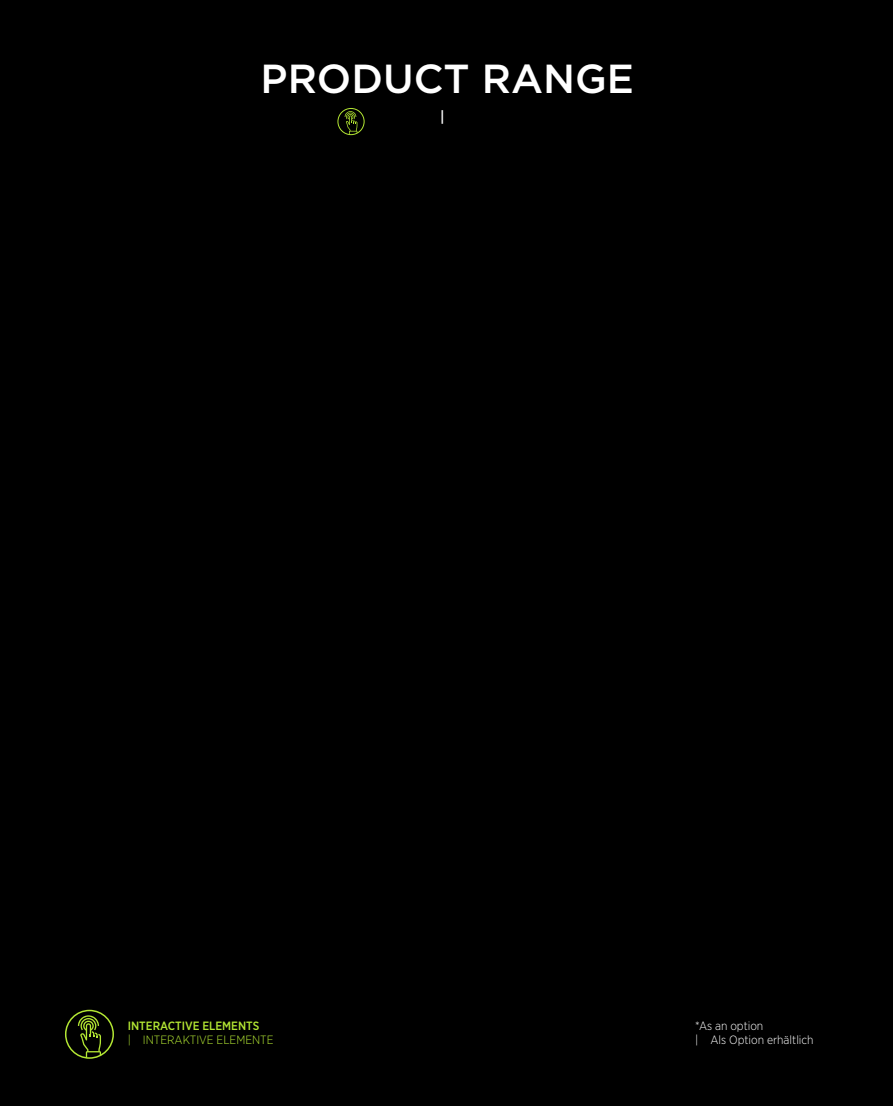
<style>
.page{position:relative;width:893px;height:1106px;background:#000}
.page>*{position:absolute;margin:0;border:0;box-sizing:border-box;transform-origin:0 0}
.t1{font:500 40.5px "Gotham";color:#fff}
.t2{font:500 15px "Gotham Narrow";color:#fff}
.t3{font:300 12px/14.4px "Gotham Narrow";color:#fff}
.t4{font:300 12px "Gotham Narrow";color:#b3e633}
.t5{font:500 12px "Gotham Narrow";color:#b3e633}
</style>
<div class="page">
<div style="left:337px;top:108px;width:28px;height:27px;border:1px solid #b3e633;border-radius:50%"></div>
<svg style="left:345px;top:111px;width:12px;height:23px"></svg>
<div style="left:65px;top:1009px;width:49px;height:49px;border:2px solid #b3e633;border-radius:50%"></div>
<svg style="left:78px;top:1015px;width:23px;height:42px"></svg>
<h1 class="t1" style="left:261px;top:52px;width:375px">PRODUCT RANGE</h1>
<p class="t2" style="left:440px;top:107px;width:6px">|</p>
<p class="t5" style="left:128px;top:1018px;width:133px">INTERACTIVE ELEMENTS</p>
<p class="t4" style="left:128px;top:1032px;width:147px">| INTERAKTIVE ELEMENTE</p>
<p class="t3" style="left:695px;top:1018px;width:120px">*As an option<br>| Als Option erhältlich</p>
</div>
